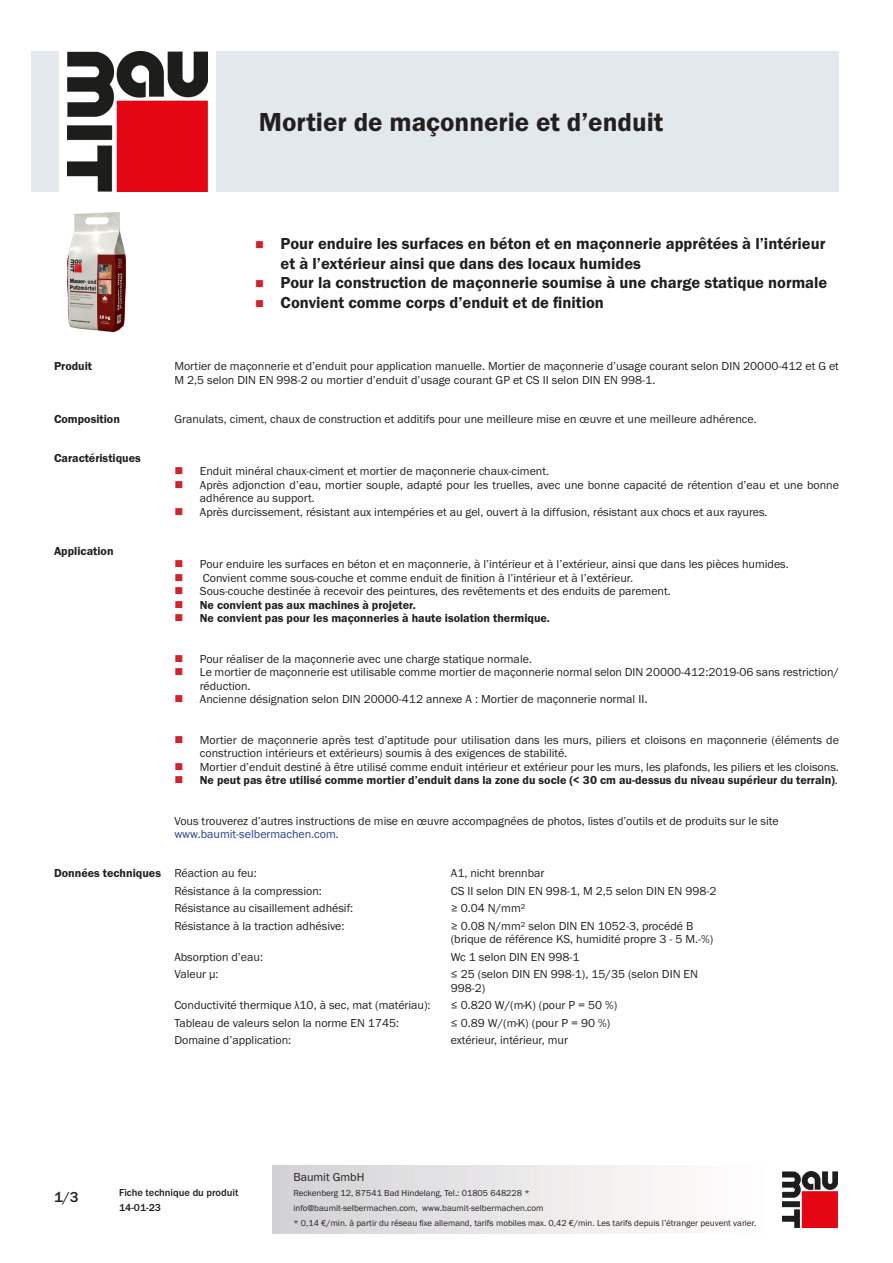
<style>
.page{position:relative;width:893px;height:1263px;background:#fff}
.page>*{position:absolute;margin:0;border:0;box-sizing:border-box;transform-origin:0 0}
.PDS_Produktname{font:27px "BM Franklin Gothic URW Dem";color:#231f20}
.t1{font:16.5px/19.5px "BM Franklin Gothic URW Dem";color:#231f20}
.t2{font:500 15px "BM Franklin Gothic URW";color:#231f20}
.PDS_Standard{font:12px/13.5px "BM Franklin Gothic URW Boo";color:#231f20}
.PDS_Standard_linksbü{font:12px/13.5px "BM Franklin Gothic URW Boo";color:#231f20}
.PDS_Header{font:12px "BM Franklin Gothic URW Dem";color:#231f20}
.PDS_Standard-2{font:12px "BM Franklin Gothic URW Boo";color:#253f8e}
.t3{font:500 10.5px/15px "BM Franklin Gothic URW";color:#231f20}
.t4{font:9px/15px "BM Franklin Gothic URW Boo";color:#231f20}
.s1{font-family:"BM Franklin Gothic URW Boo"}
.s2{color:#231f20}
</style>
<div class="page">
<img style="left:782px;top:1171px;width:56px;height:56px">
<div style="left:32px;top:51px;width:27px;height:140px;background:#e2e8eb"></div>
<img style="left:68px;top:51px;width:139px;height:140px">
<div style="left:216px;top:51px;width:623px;height:140px;background:#e2e8eb"></div>
<img style="left:68px;top:213px;width:57px;height:119px">
<p class="PDS_Produktname" style="left:259px;top:106px;width:406px">Mortier de maçonnerie et d’enduit</p>
<p class="t1" style="left:281px;top:234px;width:546px">Pour enduire les surfaces en béton et en maçonnerie apprêtées à l’intérieur et à l’extérieur ainsi que dans des locaux humides</p>
<p class="t1" style="left:281px;top:273px;width:548px">Pour la construction de maçonnerie soumise à une charge statique normale</p>
<p class="t1" style="left:281px;top:293px;width:325px">Convient comme corps d’enduit et de finition</p>
<p class="PDS_Header" style="left:54px;top:359px;width:40px">Produit</p>
<p class="PDS_Standard" style="left:174px;top:360px;width:666px">Mortier de maçonnerie et d’enduit pour application manuelle. Mortier de maçonnerie d’usage courant selon DIN 20000-412 et G et<br>M 2,5 selon DIN EN 998-2 ou mortier d’enduit d’usage courant GP et CS II selon DIN EN 998-1.</p>
<p class="PDS_Header" style="left:54px;top:411px;width:67px">Composition</p>
<p class="PDS_Standard" style="left:174px;top:412px;width:584px">Granulats, ciment, chaux de construction et additifs pour une meilleure mise en œuvre et une meilleure adhérence.</p>
<p class="PDS_Header" style="left:54px;top:450px;width:88px">Caractéristiques</p>
<p class="PDS_Standard" style="left:200px;top:465px;width:351px">Enduit minéral chaux-ciment et mortier de maçonnerie chaux-ciment.</p>
<p class="PDS_Standard" style="left:200px;top:478px;width:641px">Après adjonction d’eau, mortier souple, adapté pour les truelles, avec une bonne capacité de rétention d’eau et une bonne adhérence au support.</p>
<p class="PDS_Standard" style="left:200px;top:505px;width:569px">Après durcissement, résistant aux intempéries et au gel, ouvert à la diffusion, résistant aux chocs et aux rayures.</p>
<p class="PDS_Header" style="left:54px;top:543px;width:61px">Application</p>
<p class="PDS_Standard" style="left:200px;top:557px;width:590px">Pour enduire les surfaces en béton et en maçonnerie, à l’intérieur et à l’extérieur, ainsi que dans les pièces humides.</p>
<p class="PDS_Standard" style="left:203px;top:571px;width:432px">Convient comme sous-couche et comme enduit de finition à l’intérieur et à l’extérieur.</p>
<p class="PDS_Standard" style="left:200px;top:584px;width:472px">Sous-couche destinée à recevoir des peintures, des revêtements et des enduits de parement.</p>
<p class="PDS_Header" style="left:200px;top:597px;width:218px">Ne convient pas aux machines à projeter.</p>
<p class="PDS_Header" style="left:200px;top:611px;width:352px">Ne convient pas pour les maçonneries à haute isolation thermique.</p>
<p class="PDS_Standard" style="left:200px;top:652px;width:334px">Pour réaliser de la maçonnerie avec une charge statique normale.</p>
<p class="PDS_Standard" style="left:200px;top:665px;width:641px">Le mortier de maçonnerie est utilisable comme mortier de maçonnerie normal selon DIN 20000-412:2019-06 sans restriction/ réduction.</p>
<p class="PDS_Standard" style="left:200px;top:692px;width:449px">Ancienne désignation selon DIN 20000-412 annexe A : Mortier de maçonnerie normal II.</p>
<p class="PDS_Standard" style="left:200px;top:733px;width:641px">Mortier de maçonnerie après test d’aptitude pour utilisation dans les murs, piliers et cloisons en maçonnerie (éléments de construction intérieurs et extérieurs) soumis à des exigences de stabilité.</p>
<p class="PDS_Standard" style="left:200px;top:760px;width:641px">Mortier d’enduit destiné à être utilisé comme enduit intérieur et extérieur pour les murs, les plafonds, les piliers et les cloisons.</p>
<p class="PDS_Header" style="left:200px;top:773px;width:639px">Ne peut pas être utilisé comme mortier d’enduit dans la zone du socle (&lt; 30 cm au-dessus du niveau supérieur du terrain)<span class="s1">.</span></p>
<p class="PDS_Standard" style="left:174px;top:814px;width:606px">Vous trouverez d’autres instructions de mise en œuvre accompagnées de photos, listes d’outils et de produits sur le site</p>
<p class="PDS_Standard-2" style="left:174px;top:827px;width:166px">www.baumit-selbermachen.com<span class="s2">.</span></p>
<p class="PDS_Header" style="left:54px;top:866px;width:109px">Données techniques</p>
<p class="PDS_Standard_linksbü" style="left:174px;top:866px;width:84px">Réaction au feu:</p>
<p class="PDS_Standard_linksbü" style="left:451px;top:866px;width:95px">A1, nicht brennbar</p>
<p class="PDS_Standard_linksbü" style="left:174px;top:884px;width:149px">Résistance à la compression:</p>
<p class="PDS_Standard_linksbü" style="left:451px;top:884px;width:267px">CS II selon DIN EN 998-1, M 2,5 selon DIN EN 998-2</p>
<p class="PDS_Standard_linksbü" style="left:174px;top:901px;width:180px">Résistance au cisaillement adhésif:</p>
<p class="PDS_Standard_linksbü" style="left:451px;top:901px;width:76px">≥ 0.04 N/mm²</p>
<p class="PDS_Standard_linksbü" style="left:174px;top:919px;width:172px">Résistance à la traction adhésive:</p>
<p class="PDS_Standard_linksbü" style="left:451px;top:919px;width:264px">≥ 0.08 N/mm² selon DIN EN 1052-3, procédé B (brique de référence KS, humidité propre 3 - 5 M.-%)</p>
<p class="PDS_Standard_linksbü" style="left:174px;top:950px;width:90px">Absorption d’eau:</p>
<p class="PDS_Standard_linksbü" style="left:451px;top:950px;width:130px">Wc 1 selon DIN EN 998-1</p>
<p class="PDS_Standard_linksbü" style="left:174px;top:967px;width:46px">Valeur μ:</p>
<p class="PDS_Standard_linksbü" style="left:451px;top:967px;width:249px">≤ 25 (selon DIN EN 998-1), 15/35 (selon DIN EN<br>998-2)</p>
<p class="PDS_Standard_linksbü" style="left:174px;top:998px;width:258px">Conductivité thermique λ10, à sec, mat (matériau):</p>
<p class="PDS_Standard_linksbü" style="left:451px;top:998px;width:168px">≤ 0.820 W/(m·K) (pour P = 50 %)</p>
<p class="PDS_Standard_linksbü" style="left:174px;top:1016px;width:226px">Tableau de valeurs selon la norme EN 1745:</p>
<p class="PDS_Standard_linksbü" style="left:451px;top:1016px;width:161px">≤ 0.89 W/(m·K) (pour P = 90 %)</p>
<p class="PDS_Standard_linksbü" style="left:174px;top:1033px;width:118px">Domaine d’application:</p>
<p class="PDS_Standard_linksbü" style="left:451px;top:1033px;width:119px">extérieur, intérieur, mur</p>
<p class="t2" style="left:54px;top:1188px;width:26px">1/3</p>
<p class="t3" style="left:119px;top:1185px;width:121px">Fiche technique du produit<br>14-01-23</p>
<p class="PDS_Standard" style="left:293px;top:1170px;width:73px">Baumit GmbH</p>
<p class="t4" style="left:293px;top:1186px;width:464px">Reckenberg 12, 87541 Bad Hindelang, Tel.: 01805 648228 *<br>info@baumit-selbermachen.com, www.baumit-selbermachen.com<br>* 0,14 €/min. à partir du réseau fixe allemand, tarifs mobiles max. 0,42 €/min. Les tarifs depuis l’étranger peuvent varier.</p>
</div>
